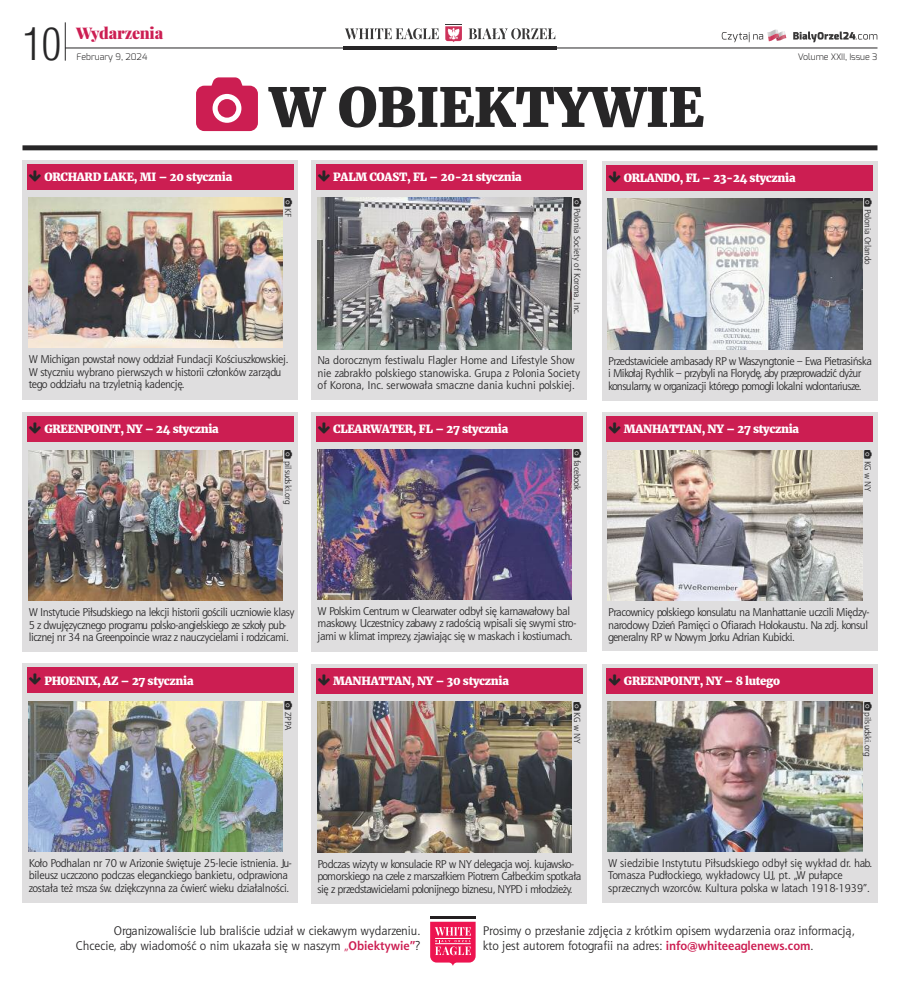
<style>
.page{position:relative;width:900px;height:990px;background:#fff}
.page>*{position:absolute;margin:0;border:0;box-sizing:border-box;transform-origin:0 0}
.t1{font:900 53.75px "Merriweather";letter-spacing:-.005em;color:#272627}
.t2{font:300 43.62px "Switzerland Cond";color:#272627}
.t3{font:900 15.62px "Playfair Display";letter-spacing:-.015em;color:#cc1e52}
.t4{font:12.5px/15px "Aerton EFN";color:#272627;text-align:right}
.t5{font:11.25px/12.5px "Aerton EFN";letter-spacing:-.035em;color:#272627}
.t6{font:900 11.25px "Merriweather";letter-spacing:-.025em;color:#fff}
.t7{font:11.25px/12.5px "Aerton EFN";color:#272627}
.t8{font:11.25px/12.5px "Aerton EFN";letter-spacing:-.005em;color:#272627}
.t9{font:300 9px "Exo";color:#272627}
.t10{font:8.75px "Aerton EFN";color:#272627}
.t11{font:8.75px "Aerton EFN";letter-spacing:-.045em;color:#272627}
.s1{color:#cc1e52}
.s2{font-weight:700;color:#cc1e52}
</style>
<div class="page">
<hr style="left:343px;top:47px;width:214px;height:3px;background:#272627">
<hr style="left:65px;top:48px;width:813px;height:1px;background:#272627">
<hr style="left:65px;top:22px;width:1px;height:39px;background:#272627">
<svg style="left:722px;top:30px;width:64px;height:12px"></svg>
<svg style="left:793px;top:32px;width:84px;height:10px"></svg>
<svg style="left:345px;top:28px;width:94px;height:11px"></svg>
<svg style="left:469px;top:28px;width:86px;height:11px"></svg>
<svg style="left:445px;top:24px;width:17px;height:18px"></svg>
<div style="left:22px;top:145px;width:855px;height:5px;background:#272627"></div>
<div style="left:22px;top:664px;width:276px;height:239px;background:#dfdedf"></div>
<div style="left:27px;top:668px;width:266px;height:25px;background:#cc1e52"></div>
<img style="left:28px;top:701px;width:255px;height:150px">
<div style="left:311px;top:664px;width:276px;height:239px;background:#dfdedf"></div>
<div style="left:316px;top:668px;width:266px;height:25px;background:#cc1e52"></div>
<img style="left:317px;top:702px;width:255px;height:150px">
<div style="left:602px;top:664px;width:276px;height:239px;background:#dfdedf"></div>
<div style="left:607px;top:669px;width:266px;height:25px;background:#cc1e52"></div>
<img style="left:608px;top:702px;width:254px;height:150px">
<div style="left:311px;top:160px;width:276px;height:240px;background:#dfdedf"></div>
<div style="left:316px;top:164px;width:266px;height:26px;background:#cc1e52"></div>
<img style="left:317px;top:198px;width:255px;height:151px">
<div style="left:22px;top:413px;width:276px;height:239px;background:#dfdedf"></div>
<div style="left:27px;top:417px;width:266px;height:25px;background:#cc1e52"></div>
<img style="left:28px;top:450px;width:255px;height:151px">
<div style="left:22px;top:160px;width:276px;height:240px;background:#dfdedf"></div>
<div style="left:27px;top:164px;width:266px;height:26px;background:#cc1e52"></div>
<img style="left:28px;top:198px;width:255px;height:150px">
<div style="left:602px;top:161px;width:276px;height:239px;background:#dfdedf"></div>
<div style="left:607px;top:165px;width:266px;height:25px;background:#cc1e52"></div>
<img style="left:608px;top:198px;width:254px;height:151px">
<div style="left:311px;top:412px;width:276px;height:240px;background:#dfdedf"></div>
<div style="left:316px;top:416px;width:266px;height:25px;background:#cc1e52"></div>
<img style="left:317px;top:449px;width:255px;height:151px">
<div style="left:430px;top:916px;width:46px;height:50px;background:linear-gradient(to right,#fff,#fff)"></div>
<svg style="left:430px;top:922px;width:46px;height:44px;background:#f14e7b"></svg>
<hr style="left:430px;top:917px;width:46px;height:2px;background:#231f20">
<div style="left:602px;top:413px;width:276px;height:238px;background:#dfdedf"></div>
<div style="left:607px;top:417px;width:266px;height:25px;background:#cc1e52"></div>
<img style="left:608px;top:450px;width:254px;height:151px">
<h2 class="t2" style="left:22px;top:19px;width:40px">10</h2>
<h3 class="t3" style="left:76px;top:25px;width:89px">Wydarzenia</h3>
<p class="t9" style="left:77px;top:51px;width:72px">February 9, 2024</p>
<p class="t9" style="left:798px;top:51px;width:81px">Volume XXII, Issue 3</p>
<h1 class="t1" style="left:269px;top:74px;width:436px">W OBIEKTYWIE</h1>
<p class="t6" style="left:44px;top:170px;width:189px">ORCHARD LAKE, MI – 20 STYCZNIA</p>
<p class="t6" style="left:333px;top:170px;width:190px">PALM COAST, FL – 20-21 STYCZNIA</p>
<p class="t6" style="left:624px;top:171px;width:173px">ORLANDO, FL – 23-24 STYCZNIA</p>
<p class="t10" style="left:292px;top:208px;width:10px;rotate:90deg">KF</p>
<p class="t10" style="left:581px;top:208px;width:108px;rotate:90deg">Polonia Society of Korona, Inc.</p>
<p class="t10" style="left:871px;top:209px;width:58px;rotate:90deg">Polonia Orlando</p>
<p class="t5" style="left:29px;top:354px;width:261px">W Michigan powstał nowy oddział Fundacji Kościuszkowskiej.<br>W styczniu wybrano pierwszych w historii członków zarządu tego oddziału na trzyletnią kadencję.</p>
<p class="t7" style="left:318px;top:355px;width:264px">Na dorocznym festiwalu Flagler Home and Lifestyle Show nie zabrakło polskiego stanowiska. Grupa z Polonia Society of Korona, Inc. serwowała smaczne dania kuchni polskiej.</p>
<p class="t5" style="left:608px;top:355px;width:265px">Przedstawiciele ambasady RP w Waszyngtonie – Ewa Pietrasińska i Mikołaj Rychlik – przybyli na Florydę, aby przeprowadzić dyżur konsularny, w organizacji którego pomogli lokalni wolontariusze.</p>
<p class="t6" style="left:44px;top:422px;width:176px">GREENPOINT, NY – 24 STYCZNIA</p>
<p class="t6" style="left:333px;top:422px;width:176px">CLEARWATER, FL – 27 STYCZNIA</p>
<p class="t6" style="left:624px;top:422px;width:177px">MANHATTAN, NY – 27 STYCZNIA</p>
<p class="t10" style="left:292px;top:461px;width:45px;rotate:90deg">pilsudski.org</p>
<p class="t11" style="left:581px;top:460px;width:31px;rotate:90deg">facebook</p>
<p class="t10" style="left:871px;top:461px;width:33px;rotate:90deg">KG w NY</p>
<p class="t5" style="left:29px;top:607px;width:267px">W Instytucie Piłsudskiego na lekcji historii gościli uczniowie klasy<br>5 z dwujęzycznego programu polsko-angielskiego ze szkoły pub&shy;licznej nr 34 na Greenpoincie wraz z nauczycielami i rodzicami.</p>
<p class="t5" style="left:318px;top:606px;width:260px">W Polskim Centrum w Clearwater odbył się karnawałowy bal maskowy. Uczestnicy zabawy z radością wpisali się swymi stro&shy;jami w klimat imprezy, zjawiając się w maskach i kostiumach.</p>
<p class="t5" style="left:608px;top:607px;width:263px">Pracownicy polskiego konsulatu na Manhattanie uczcili Między&shy;narodowy Dzień Pamięci o Ofiarach Holokaustu. Na zdj. konsul generalny RP w Nowym Jorku Adrian Kubicki.</p>
<p class="t6" style="left:44px;top:673px;width:151px">PHOENIX, AZ – 27 STYCZNIA</p>
<p class="t6" style="left:333px;top:674px;width:177px">MANHATTAN, NY – 30 STYCZNIA</p>
<p class="t6" style="left:624px;top:674px;width:158px">GREENPOINT, NY – 8 LUTEGO</p>
<p class="t10" style="left:292px;top:712px;width:20px;rotate:90deg">ZPPA</p>
<p class="t10" style="left:581px;top:712px;width:33px;rotate:90deg">KG w NY</p>
<p class="t10" style="left:871px;top:712px;width:45px;rotate:90deg">pilsudski.org</p>
<p class="t5" style="left:29px;top:857px;width:265px">Koło Podhalan nr 70 w Arizonie świętuje 25-lecie istnienia. Ju&shy;bileusz uczczono podczas eleganckiego bankietu, odprawiona została też msza św. dziękczynna za ćwierć wieku działalności.</p>
<p class="t5" style="left:318px;top:859px;width:265px">Podczas wizyty w konsulacie RP w NY delegacja woj. kujawsko&shy;pomorskiego na czele z marszałkiem Piotrem Całbeckim spotkała się z przedstawicielami polonijnego biznesu, NYPD i młodzieży.</p>
<p class="t8" style="left:608px;top:857px;width:266px">W siedzibie Instytutu Piłsudskiego odbył się wykład dr. hab.<br>Tomasza Pudłockiego, wykładowcy UJ, pt. „W pułapce sprzecznych wzorców. Kultura polska w latach 1918-1939”.</p>
<p class="t4" style="left:76px;top:924px;width:346px">Organizowaliście lub braliście udział w ciekawym wydarzeniu.<br>Chcecie, aby wiadomość o nim ukazała się w naszym <span class="s1">„</span><span class="s2">Obiektywie”</span>?</p>
<p class="t4" style="left:483px;top:924px;width:373px;text-align:left">Prosimy o przesłanie zdjęcia z krótkim opisem wydarzenia oraz informacją, kto jest autorem fotografii na adres: <span class="s2">info@whiteeaglenews.com</span>.</p>
</div>
